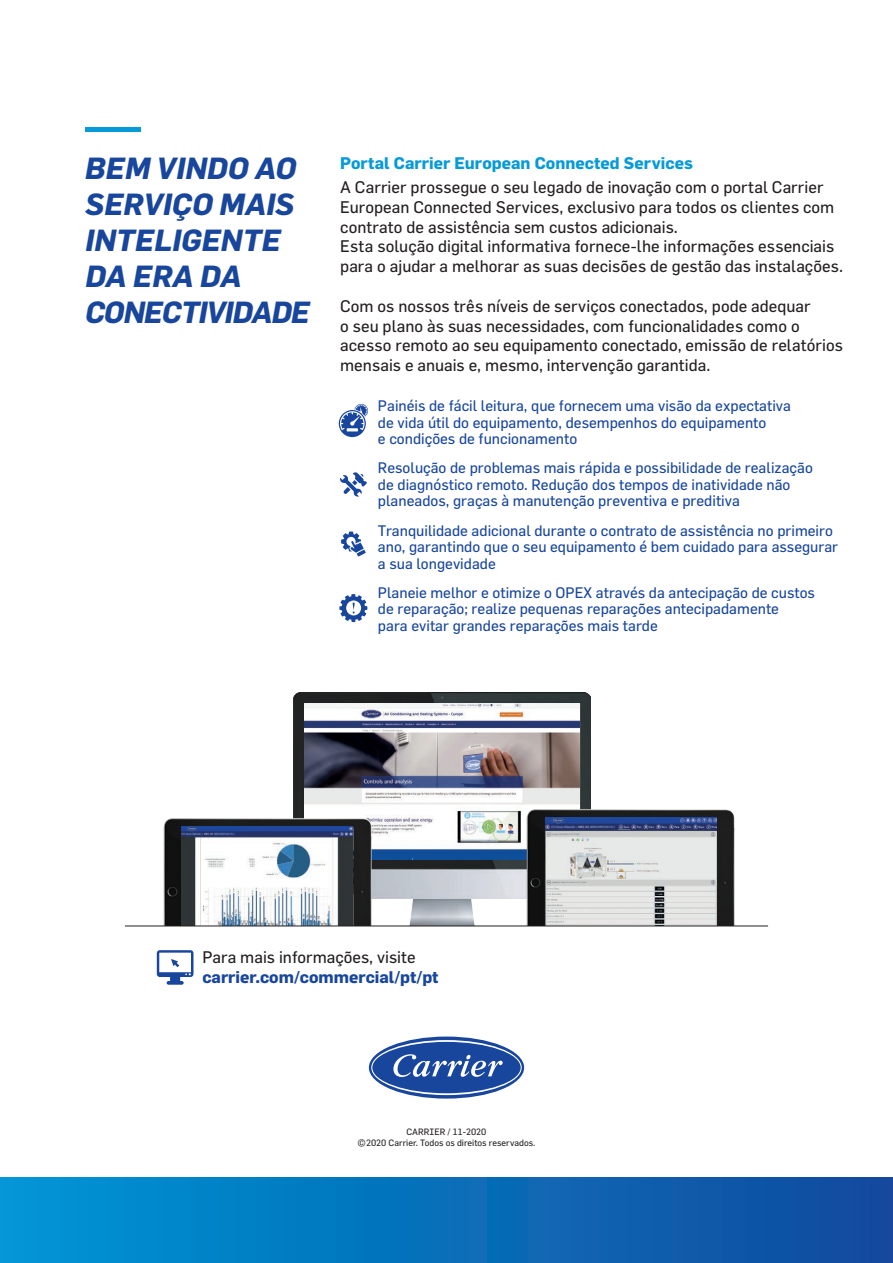
<style>
.page{position:relative;width:893px;height:1263px;background:#fff}
.page>*{position:absolute;margin:0;border:0;box-sizing:border-box;transform-origin:0 0}
.t1{font:italic 700 30px/36px "Flama";color:#18469d}
.t2{font:16.5px/19.8px "Flama";color:#231f20}
.t3{font:700 16.5px "Flama";letter-spacing:.005em;color:#069ad9}
.t4{font:700 16.5px "Flama";color:#18469d}
.t5{font:15px/16.5px "Flama";color:#18469d}
.t6{font:9px/10.8px "Flama";color:#231f20;text-align:center}
</style>
<div class="page">
<img style="left:294px;top:692px;width:296px;height:234px">
<img style="left:304px;top:703px;width:275px;height:156px">
<img style="left:125px;top:785px;width:301px;height:141px">
<img style="left:471px;top:776px;width:297px;height:150px">
<img style="left:182px;top:827px;width:171px;height:99px">
<img style="left:545px;top:818px;width:171px;height:107px">
<svg style="left:339px;top:404px;width:29px;height:33px"></svg>
<svg style="left:340px;top:472px;width:27px;height:25px"></svg>
<svg style="left:341px;top:531px;width:25px;height:26px"></svg>
<svg style="left:339px;top:594px;width:28px;height:28px"></svg>
<hr style="left:85px;top:128px;width:55px;height:4px;background:#069ad9">
<div style="left:0;top:1178px;width:893px;height:85px;background:linear-gradient(to right,#0096d6,#13489d)"></div>
<svg style="left:157px;top:950px;width:36px;height:35px"></svg>
<svg style="left:369px;top:1036px;width:155px;height:62px"></svg>
<svg style="left:371px;top:1040px;width:151px;height:55px"></svg>
<hr style="left:125px;top:926px;width:643px;height:1px;background:#231f20">
<h1 class="t1" style="left:85px;top:149px;width:226px">BEM VINDO AO<br>SERVIÇO MAIS<br>INTELIGENTE<br>DA ERA DA<br>CONECTIVIDADE</h1>
<p class="t3" style="left:340px;top:153px;width:354px">Portal Carrier European Connected Services</p>
<p class="t2" style="left:340px;top:177px;width:504px">A Carrier prossegue o seu legado de inovação com o portal Carrier European Connected Services, exclusivo para todos os clientes com contrato de assistência sem custos adicionais.<br>Esta solução digital informativa fornece-lhe informações essenciais para o ajudar a melhorar as suas decisões de gestão das instalações.</p>
<p class="t2" style="left:340px;top:296px;width:504px">Com os nossos três níveis de serviços conectados, pode adequar<br>o seu plano às suas necessidades, com funcionalidades como o acesso remoto ao seu equipamento conectado, emissão de relatórios mensais e anuais e, mesmo, intervenção garantida.</p>
<p class="t5" style="left:378px;top:397px;width:415px">Painéis de fácil leitura, que fornecem uma visão da expectativa de vida útil do equipamento, desempenhos do equipamento<br>e condições de funcionamento</p>
<p class="t5" style="left:378px;top:459px;width:436px">Resolução de problemas mais rápida e possibilidade de realização de diagnóstico remoto. Redução dos tempos de inatividade não planeados, graças à manutenção preventiva e preditiva</p>
<p class="t5" style="left:378px;top:522px;width:462px">Tranquilidade adicional durante o contrato de assistência no primeiro ano, garantindo que o seu equipamento é bem cuidado para assegurar a sua longevidade</p>
<p class="t5" style="left:378px;top:584px;width:439px">Planeie melhor e otimize o OPEX através da antecipação de custos de reparação; realize pequenas reparações antecipadamente<br>para evitar grandes reparações mais tarde</p>
<p class="t2" style="left:202px;top:947px;width:215px">Para mais informações, visite</p>
<p class="t4" style="left:202px;top:967px;width:238px">carrier.com/commercial/pt/pt</p>
<p class="t6" style="left:358px;top:1126px;width:179px">CARRIER / 11-2020<br>©2020 Carrier. Todos os direitos reservados.</p>
</div>
